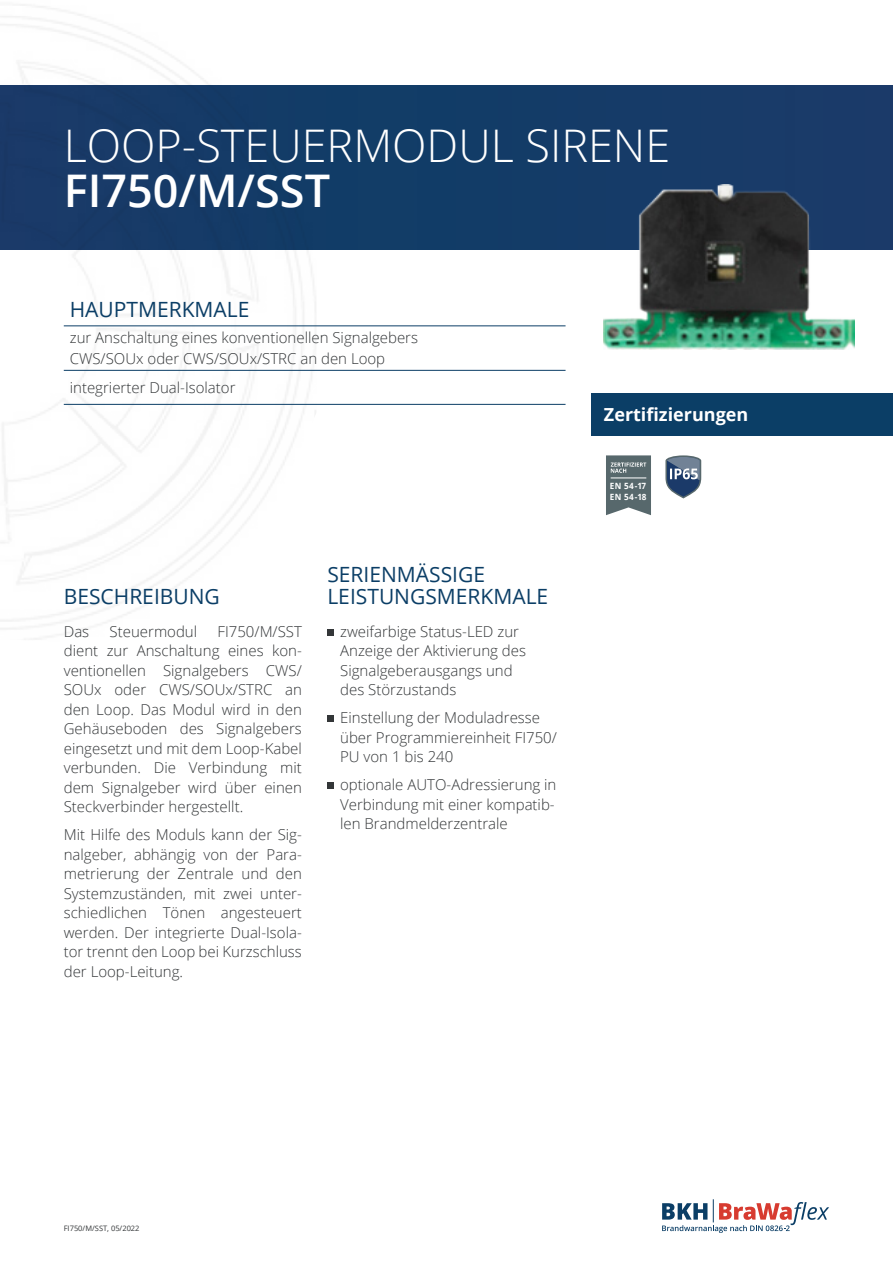
<style>
.page{position:relative;width:893px;height:1263px;background:#fff}
.page>*{position:absolute;margin:0;border:0;box-sizing:border-box;transform-origin:0 0}
.t1{font:300 45px "Open Sans";color:#fff}
.t2{font:600 45px "Open Sans";color:#fff}
.t3{font:21px/22.5px "Open Sans";color:#0b3e66}
.t4{font:700 18px "Open Sans";color:#fff}
.t5{font:300 15px/19.5px "Open Sans";color:#333638}
.t6{font:700 8.55px/10.2px "Open Sans";letter-spacing:.055em;color:#fff;scale:.95 1}
.t7{font:7.5px "Open Sans";color:#333638}
</style>
<div class="page">
<svg style="left:662px;top:1199px;width:167px;height:34px"></svg>
<div style="left:0;top:85px;width:893px;height:165px;background:#153b67"></div>
<hr style="left:64px;top:325px;width:502px;height:1px;background:#0b3e66">
<hr style="left:64px;top:370px;width:502px;height:1px;background:#0b3e66">
<hr style="left:64px;top:404px;width:502px;height:1px;background:#0b3e66">
<div style="left:327px;top:629px;width:7px;height:6px;background:#333638"></div>
<div style="left:327px;top:715px;width:7px;height:7px;background:#333638"></div>
<div style="left:327px;top:782px;width:7px;height:7px;background:#333638"></div>
<div style="left:591px;top:393px;width:302px;height:42px;background:#0b3e66"></div>
<svg style="left:665px;top:455px;width:36px;height:43px"></svg>
<img style="left:604px;top:184px;width:250px;height:166px">
<svg style="left:606px;top:455px;width:45px;height:60px;background:#69787c"></svg>
<hr style="left:611px;top:477px;width:35px;height:1px;background:#fff">
<h1 class="t1" style="left:64px;top:115px;width:608px">LOOP-STEUERMODUL SIRENE</h1>
<h1 class="t2" style="left:64px;top:160px;width:268px">FI750/M/SST</h1>
<h2 class="t3" style="left:70px;top:297px;width:181px">HAUPTMERKMALE</h2>
<p class="t5" style="left:70px;top:327px;width:350px;line-height:21px">zur Anschaltung eines konventionellen Signalgebers<br>CWS/SOUx oder CWS/SOUx/STRC an den Loop</p>
<p class="t5" style="left:70px;top:377px;width:167px">integrierter Dual-Isolator</p>
<h2 class="t3" style="left:64px;top:585px;width:158px">BESCHREIBUNG</h2>
<p class="t5" style="left:64px;top:621px;width:27px">Das</p>
<p class="t5" style="left:110px;top:621px;width:89px">Steuermodul</p>
<p class="t5" style="left:64px;top:621px;width:240px;text-align:justify;text-indent:154px">FI750/M/SST dient zur Anschaltung eines kon&shy;ventionellen Signalgebers CWS/ SOUx oder CWS/SOUx/STRC an den Loop. Das Modul wird in den Gehäuseboden des Signalgebers eingesetzt und mit dem Loop-Kabel verbunden. Die Verbindung mit dem Signalgeber wird über einen Steckverbinder hergestellt.</p>
<p class="t5" style="left:64px;top:825px;width:240px;text-align:justify">Mit Hilfe des Moduls kann der Sig&shy;nalgeber, abhängig von der Para&shy;metrierung der Zentrale und den Systemzuständen, mit zwei unter&shy;schiedlichen Tönen angesteuert werden. Der integrierte Dual-Isola&shy;tor trennt den Loop bei Kurzschluss der Loop-Leitung.</p>
<h2 class="t3" style="left:327px;top:562px;width:222px">SERIENMÄSSIGE<br>LEISTUNGSMERKMALE</h2>
<p class="t5" style="left:340px;top:621px;width:187px">zweifarbige Status-LED zur<br>Anzeige der Aktivierung des<br>Signalgeberausgangs und des Störzustands</p>
<p class="t5" style="left:340px;top:708px;width:218px">Einstellung der Moduladresse über Programmiereinheit FI750/<br>PU von 1 bis 240</p>
<p class="t5" style="left:340px;top:775px;width:218px;text-align:justify">optionale AUTO-Adressierung in Verbindung mit einer kompatib&shy;len Brandmelderzentrale</p>
<p class="t4" style="left:604px;top:402px;width:146px">Zertifizierungen</p>
<p class="t6" style="left:610px;top:481px;width:40px">EN 54-17<br>EN 54-18</p>
<p class="t7" style="left:64px;top:1223px;width:77px">FI750/M/SST, 05/2022</p>
</div>
